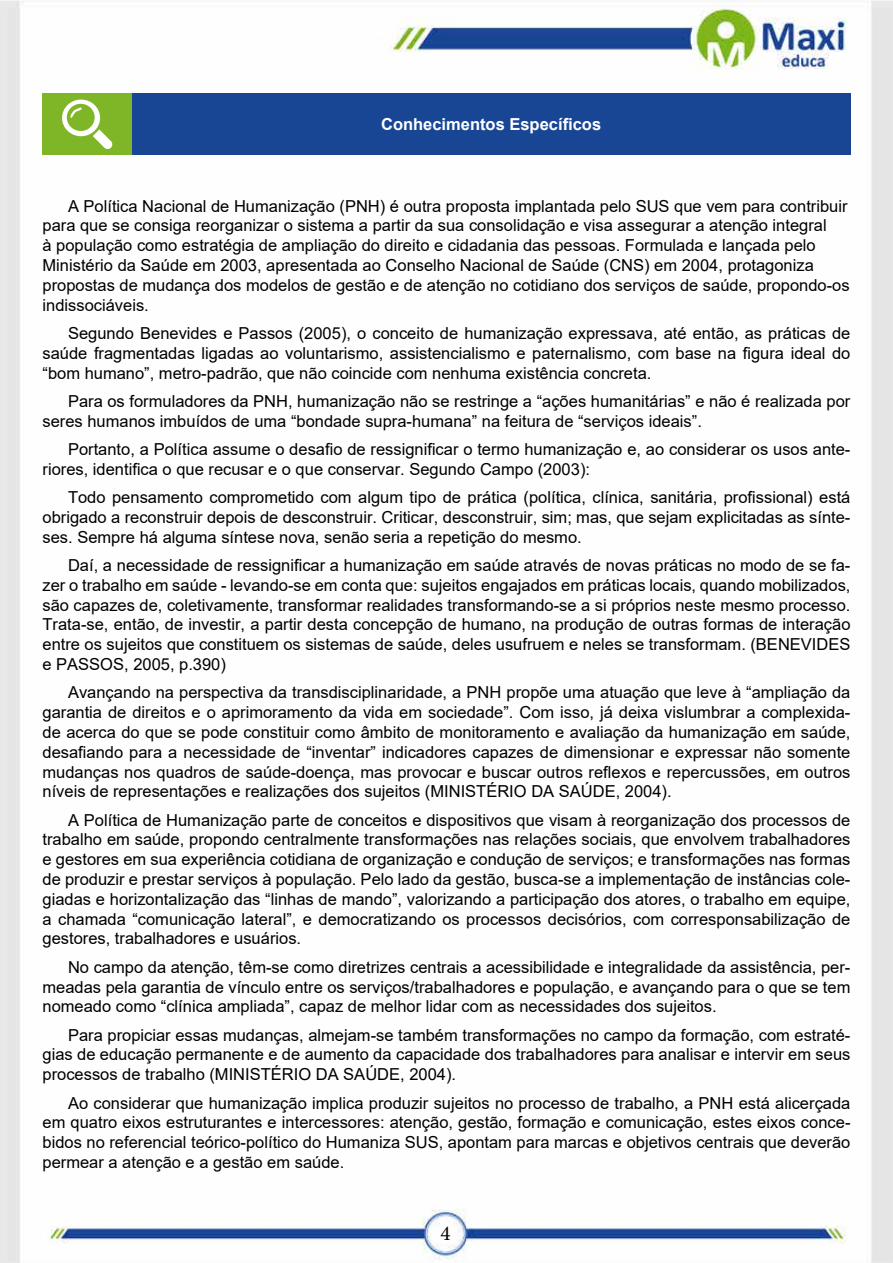
<style>
.page{position:relative;width:893px;height:1263px;background:#fff}
.page>*{position:absolute;margin:0;border:0;box-sizing:border-box;transform-origin:0 0}
.t1{font:21px "Minion Pro";color:#000}
.t2{font:16.5px/19.8px "Arial";color:#000;text-align:justify}
.t3{font:700 16.5px "Arial";color:#fff}
</style>
<div class="page">
<img style="left:0;top:0;width:893px;height:1263px">
<div style="left:43px;top:94px;width:89px;height:61px;background:#7fb628"></div>
<div style="left:132px;top:94px;width:718px;height:61px;background:#184695"></div>
<svg style="left:62px;top:100px;width:51px;height:49px"></svg>
<p class="t3" style="left:381px;top:113px;width:222px">Conhecimentos Específicos</p>
<p class="t2" style="left:43px;top:196px;width:809px;text-align:left;text-indent:26px">A Política Nacional de Humanização (PNH) é outra proposta implantada pelo SUS que vem para contribuir para que se consiga reorganizar o sistema a partir da sua consolidação e visa assegurar a atenção integral<br>à população como estratégia de ampliação do direito e cidadania das pessoas. Formulada e lançada pelo Ministério da Saúde em 2003, apresentada ao Conselho Nacional de Saúde (CNS) em 2004, protagoniza propostas de mudança dos modelos de gestão e de atenção no cotidiano dos serviços de saúde, propondo-os indissociáveis.</p>
<p class="t2" style="left:43px;top:323px;width:809px;text-indent:26px">Segundo Benevides e Passos (2005), o conceito de humanização expressava, até então, as práticas de saúde fragmentadas ligadas ao voluntarismo, assistencialismo e paternalismo, com base na figura ideal do “bom humano”, metro-padrão, que não coincide com nenhuma existência concreta.</p>
<p class="t2" style="left:43px;top:391px;width:809px;text-indent:26px">Para os formuladores da PNH, humanização não se restringe a “ações humanitárias” e não é realizada por seres humanos imbuídos de uma “bondade supra-humana” na feitura de “serviços ideais”.</p>
<p class="t2" style="left:43px;top:439px;width:809px;text-indent:26px">Portanto, a Política assume o desafio de ressignificar o termo humanização e, ao considerar os usos ante&shy;riores, identifica o que recusar e o que conservar. Segundo Campo (2003):</p>
<p class="t2" style="left:43px;top:487px;width:809px;text-indent:26px">Todo pensamento comprometido com algum tipo de prática (política, clínica, sanitária, profissional) está obrigado a reconstruir depois de desconstruir. Criticar, desconstruir, sim; mas, que sejam explicitadas as sínte&shy;ses. Sempre há alguma síntese nova, senão seria a repetição do mesmo.</p>
<p class="t2" style="left:43px;top:555px;width:809px;text-indent:26px">Daí, a necessidade de ressignificar a humanização em saúde através de novas práticas no modo de se fa&shy;zer o trabalho em saúde - levando-se em conta que: sujeitos engajados em práticas locais, quando mobilizados, são capazes de, coletivamente, transformar realidades transformando-se a si próprios neste mesmo processo.<br>Trata-se, então, de investir, a partir desta concepção de humano, na produção de outras formas de interação entre os sujeitos que constituem os sistemas de saúde, deles usufruem e neles se transformam. (BENEVIDES e PASSOS, 2005, p.390)</p>
<p class="t2" style="left:43px;top:682px;width:809px;text-indent:26px">Avançando na perspectiva da transdisciplinaridade, a PNH propõe uma atuação que leve à “ampliação da garantia de direitos e o aprimoramento da vida em sociedade”. Com isso, já deixa vislumbrar a complexida&shy;de acerca do que se pode constituir como âmbito de monitoramento e avaliação da humanização em saúde, desafiando para a necessidade de “inventar” indicadores capazes de dimensionar e expressar não somente mudanças nos quadros de saúde-doença, mas provocar e buscar outros reflexos e repercussões, em outros níveis de representações e realizações dos sujeitos (MINISTÉRIO DA SAÚDE, 2004).</p>
<p class="t2" style="left:43px;top:810px;width:809px;text-indent:26px">A Política de Humanização parte de conceitos e dispositivos que visam à reorganização dos processos de trabalho em saúde, propondo centralmente transformações nas relações sociais, que envolvem trabalhadores e gestores em sua experiência cotidiana de organização e condução de serviços; e transformações nas formas de produzir e prestar serviços à população. Pelo lado da gestão, busca-se a implementação de instâncias cole&shy;giadas e horizontalização das “linhas de mando”, valorizando a participação dos atores, o trabalho em equipe, a chamada “comunicação lateral”, e democratizando os processos decisórios, com corresponsabilização de gestores, trabalhadores e usuários.</p>
<p class="t2" style="left:43px;top:957px;width:809px;text-indent:26px">No campo da atenção, têm-se como diretrizes centrais a acessibilidade e integralidade da assistência, per&shy;meadas pela garantia de vínculo entre os serviços/trabalhadores e população, e avançando para o que se tem nomeado como “clínica ampliada”, capaz de melhor lidar com as necessidades dos sujeitos.</p>
<p class="t2" style="left:43px;top:1025px;width:809px;text-indent:26px">Para propiciar essas mudanças, almejam-se também transformações no campo da formação, com estraté&shy;gias de educação permanente e de aumento da capacidade dos trabalhadores para analisar e intervir em seus processos de trabalho (MINISTÉRIO DA SAÚDE, 2004).</p>
<p class="t2" style="left:43px;top:1093px;width:809px;text-indent:26px">Ao considerar que humanização implica produzir sujeitos no processo de trabalho, a PNH está alicerçada em quatro eixos estruturantes e intercessores: atenção, gestão, formação e comunicação, estes eixos conce&shy;bidos no referencial teórico-político do Humaniza SUS, apontam para marcas e objetivos centrais que deverão permear a atenção e a gestão em saúde.</p>
<p class="t1" style="left:440px;top:1219px;width:12px">4</p>
</div>
